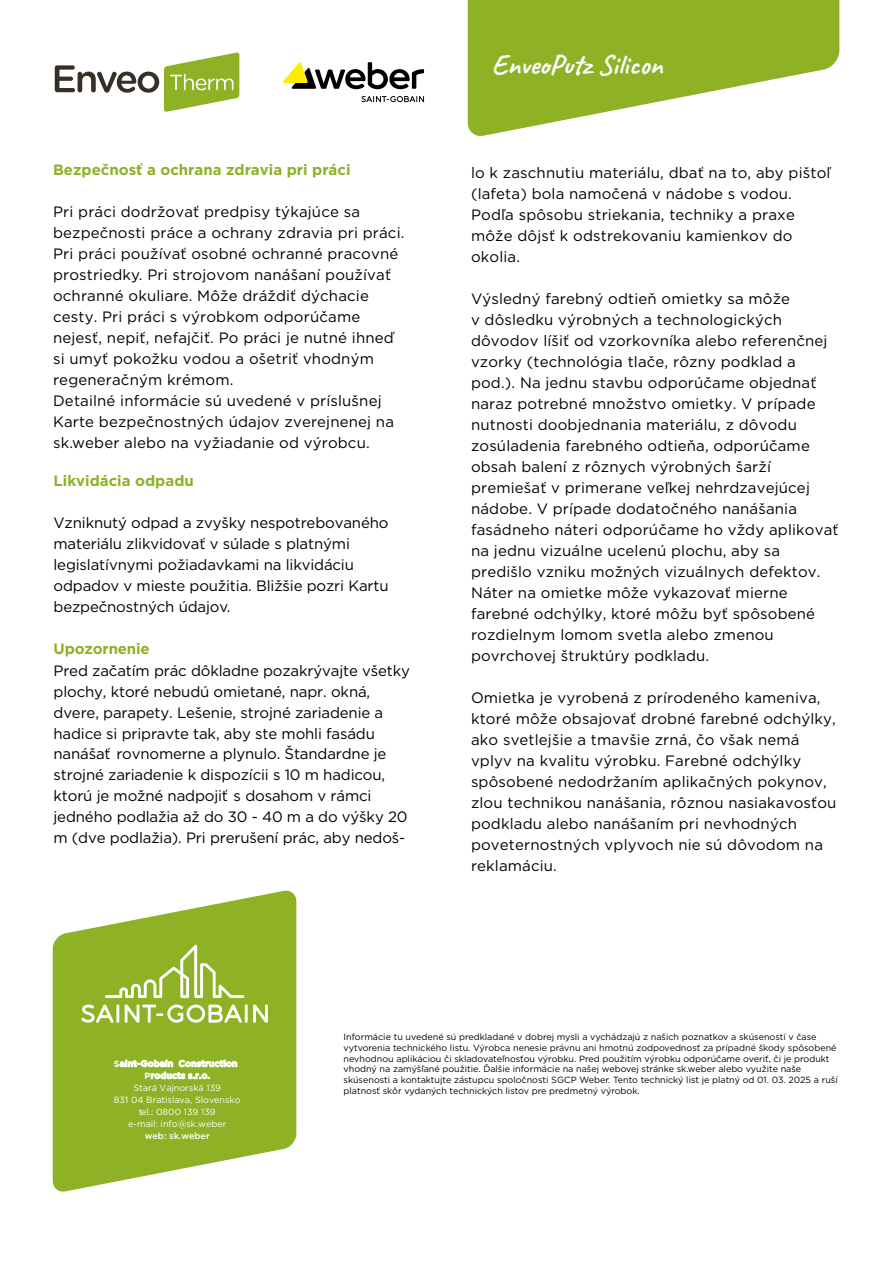
<style>
.page{position:relative;width:893px;height:1263px;background:#fff}
.page>*{position:absolute;margin:0;border:0;box-sizing:border-box;transform-origin:0 0}
.t1{font:700 28.5px "Caveat";color:#fff}
.t2{font:15px/21px "Gotham";letter-spacing:.01em;color:#000}
.t3{font:15px/21px "Gotham";letter-spacing:-.01em;color:#000}
.t4{font:700 15px "Gotham";color:#8eb125}
.t5{font:700 15px "Gotham";letter-spacing:-.01em;color:#8db025}
.t6{font:9px/10.8px "Gotham";color:#000}
.t7{font:9px/12px "Gotham";color:#fff;text-align:center}
.t8{font:700 9px/12px "Gotham";color:#fff;text-align:center}
.t9{font:500 9px "Gotham";color:#fff}
</style>
<div class="page">
<svg style="left:361px;top:96px;width:63px;height:6px"></svg>
<svg style="left:283px;top:62px;width:141px;height:27px"></svg>
<svg style="left:55px;top:53px;width:184px;height:59px"></svg>
<svg style="left:468px;top:0;width:371px;height:136px;fill:#8eb125"></svg>
<svg style="left:53px;top:890px;width:243px;height:302px;fill:#8eb125"></svg>
<svg style="left:81px;top:1004px;width:33px;height:19px"></svg>
<hr style="left:116px;top:1004px;width:3px;height:19px;background:#fff">
<svg style="left:125px;top:1004px;width:117px;height:19px"></svg>
<hr style="left:245px;top:1004px;width:3px;height:19px;background:#fff">
<svg style="left:253px;top:1004px;width:15px;height:19px"></svg>
<svg style="left:105px;top:945px;width:139px;height:53px;background:#a0bd48"></svg>
<p class="t4" style="left:53px;top:159px;width:299px">Bezpečnosť a ochrana zdravia pri práci</p>
<p class="t2" style="left:53px;top:201px;width:353px">Pri práci dodržovať predpisy týkajúce sa bezpečnosti práce a ochrany zdravia pri práci.<br>Pri práci používať osobné ochranné pracovné prostriedky. Pri strojovom nanášaní používať ochranné okuliare. Môže dráždiť dýchacie cesty. Pri práci s výrobkom odporúčame nejesť, nepiť, nefajčiť. Po práci je nutné ihneď si umyť pokožku vodou a ošetriť vhodným regeneračným krémom.<br>Detailné informácie sú uvedené v príslušnej Karte bezpečnostných údajov zverejnenej na sk.weber alebo na vyžiadanie od výrobcu.</p>
<p class="t4" style="left:54px;top:471px;width:142px">Likvidácia odpadu</p>
<p class="t3" style="left:54px;top:512px;width:337px">Vzniknutý odpad a zvyšky nespotrebovaného materiálu zlikvidovať v súlade s platnými legislatívnymi požiadavkami na likvidáciu odpadov v mieste použitia. Bližšie pozri Kartu bezpečnostných údajov.</p>
<p class="t5" style="left:54px;top:639px;width:98px">Upozornenie</p>
<p class="t3" style="left:54px;top:660px;width:358px">Pred začatím prác dôkladne pozakrývajte všetky plochy, ktoré nebudú omietané, napr. okná, dvere, parapety. Lešenie, strojné zariadenie a hadice si pripravte tak, aby ste mohli fasádu nanášať rovnomerne a plynulo. Štandardne je</p>
<p class="t3" style="left:54px;top:765px;width:333px;line-height:20.2px">strojné zariadenie k dispozícii s 10 m hadicou, ktorú je možné nadpojiť s dosahom v rámci</p>
<p class="t3" style="left:54px;top:806px;width:356px">jedného podlažia až do 30 - 40 m a do výšky 20 m (dve podlažia). Pri prerušení prác, aby nedoš-</p>
<h1 class="t1" style="left:492px;top:46px;width:172px">EnveoPutz Silicon</h1>
<p class="t2" style="left:471px;top:162px;width:361px">lo k zaschnutiu materiálu, dbať na to, aby pištoľ (lafeta) bola namočená v nádobe s vodou.<br>Podľa spôsobu striekania, techniky a praxe môže dôjsť k odstrekovaniu kamienkov do okolia.</p>
<p class="t2" style="left:471px;top:288px;width:369px">Výsledný farebný odtieň omietky sa môže<br>v dôsledku výrobných a technologických dôvodov líšiť od vzorkovníka alebo referenčnej vzorky (technológia tlače, rôzny podklad a pod.). Na jednu stavbu odporúčame objednať naraz potrebné množstvo omietky. V prípade nutnosti doobjednania materiálu, z dôvodu zosúladenia farebného odtieňa, odporúčame obsah balení z rôznych výrobných šarží premiešať v primerane veľkej nehrdzavejúcej nádobe. V prípade dodatočného nanášania fasádneho náteri odporúčame ho vždy aplikovať na jednu vizuálne ucelenú plochu, aby sa predišlo vzniku možných vizuálnych defektov.<br>Náter na omietke môže vykazovať mierne farebné odchýlky, ktoré môžu byť spôsobené rozdielnym lomom svetla alebo zmenou povrchovej štruktúry podkladu.</p>
<p class="t2" style="left:471px;top:687px;width:367px">Omietka je vyrobená z prírodeného kameniva, ktoré môže obsajovať drobné farebné odchýlky, ako svetlejšie a tmavšie zrná, čo však nemá vplyv na kvalitu výrobku. Farebné odchýlky spôsobené nedodržaním aplikačných pokynov, zlou technikou nanášania, rôznou nasiakavosťou podkladu alebo nanášaním pri nevhodných poveternostných vplyvoch nie sú dôvodom na reklamáciu.</p>
<p class="t8" style="left:114px;top:1057px;width:125px">Saint-Gobain Construction<br>Products s.r.o.</p>
<p class="t7" style="left:114px;top:1081px;width:128px">Stará Vajnorská 139<br>831 04 Bratislava, Slovensko tel.: 0800 139 139<br>e-mail: info@sk.weber</p>
<p class="t9" style="left:145px;top:1130px;width:66px">web: sk.weber</p>
<p class="t6" style="left:344px;top:1031px;width:496px">Informácie tu uvedené sú predkladané v dobrej mysli a vychádzajú z našich poznatkov a skúseností v čase vytvorenia technického listu. Výrobca nenesie právnu ani hmotnú zodpovednosť za prípadné škody spôsobené nevhodnou aplikáciou či skladovateľnosťou výrobku. Pred použitím výrobku odporúčame overiť, či je produkt vhodný na zamýšľané použitie. Ďalšie informácie na našej webovej stránke sk.weber alebo využite naše skúsenosti a kontaktujte zástupcu spoločnosti SGCP Weber. Tento technický list je platný od 01. 03. 2025 a ruší platnosť skôr vydaných technických listov pre predmetný výrobok.</p>
</div>
